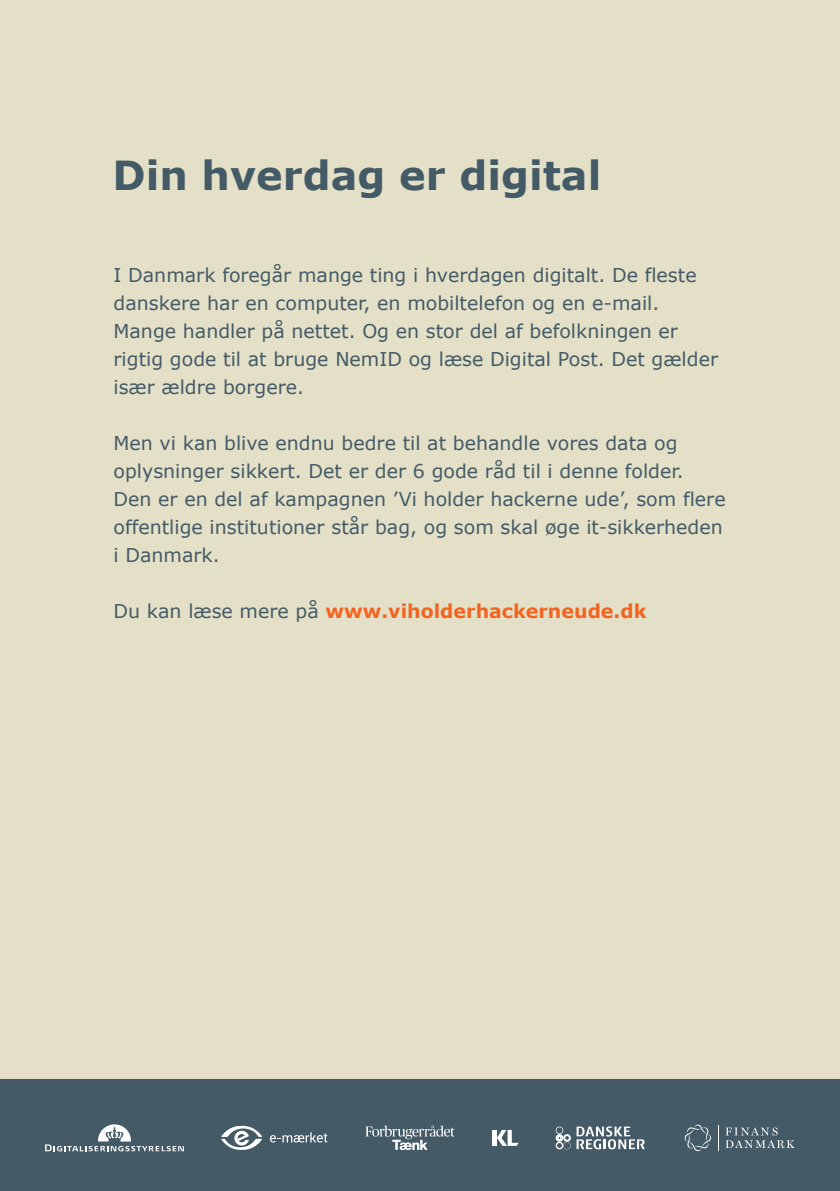
<style>
.page{position:relative;width:840px;height:1191px;background:#fff}
.page>*{position:absolute;margin:0;border:0;box-sizing:border-box;transform-origin:0 0}
.t1{font:700 40px "Verdana";color:#445a66}
.t2{font:19px/28px "Verdana";color:#445a66}
.t3{font:700 19px "Verdana";color:#f36421}
.s1{font-weight:400;color:#445a66}
</style>
<div class="page">
<div style="left:0;top:0;width:839px;height:1191px;background:#e3e0c7"></div>
<div style="left:0;top:1079px;width:839px;height:112px;background:#445a66"></div>
<svg style="left:45px;top:1124px;width:139px;height:27px"></svg>
<svg style="left:221px;top:1125px;width:41px;height:25px"></svg>
<svg style="left:270px;top:1132px;width:57px;height:10px"></svg>
<svg style="left:365px;top:1125px;width:89px;height:25px"></svg>
<hr style="left:492px;top:1129px;width:4px;height:16px;background:#fff">
<svg style="left:496px;top:1129px;width:22px;height:16px"></svg>
<svg style="left:576px;top:1126px;width:68px;height:23px"></svg>
<svg style="left:555px;top:1126px;width:15px;height:23px"></svg>
<svg style="left:718px;top:1125px;width:1px;height:25px"></svg>
<svg style="left:684px;top:1124px;width:27px;height:27px"></svg>
<svg style="left:725px;top:1127px;width:69px;height:21px"></svg>
<h1 class="t1" style="left:112px;top:147px;width:490px">Din hverdag er digital</h1>
<p class="t2" style="left:113px;top:261px;width:605px">I Danmark foregår mange ting i hverdagen digitalt. De fleste danskere har en computer, en mobiltelefon og en e-mail.<br>Mange handler på nettet. Og en stor del af befolkningen er rigtig gode til at bruge NemID og læse Digital Post. Det gælder især ældre borgere.</p>
<p class="t2" style="left:113px;top:429px;width:613px">Men vi kan blive endnu bedre til at behandle vores data og oplysninger sikkert. Det er der 6 gode råd til i denne folder.<br>Den er en del af kampagnen ’Vi holder hackerne ude’, som flere offentlige institutioner står bag, og som skal øge it-sikkerheden i Danmark.</p>
<p class="t3" style="left:113px;top:598px;width:534px"><span class="s1">Du kan læse mere på</span> www.viholderhackerneude.dk</p>
</div>
